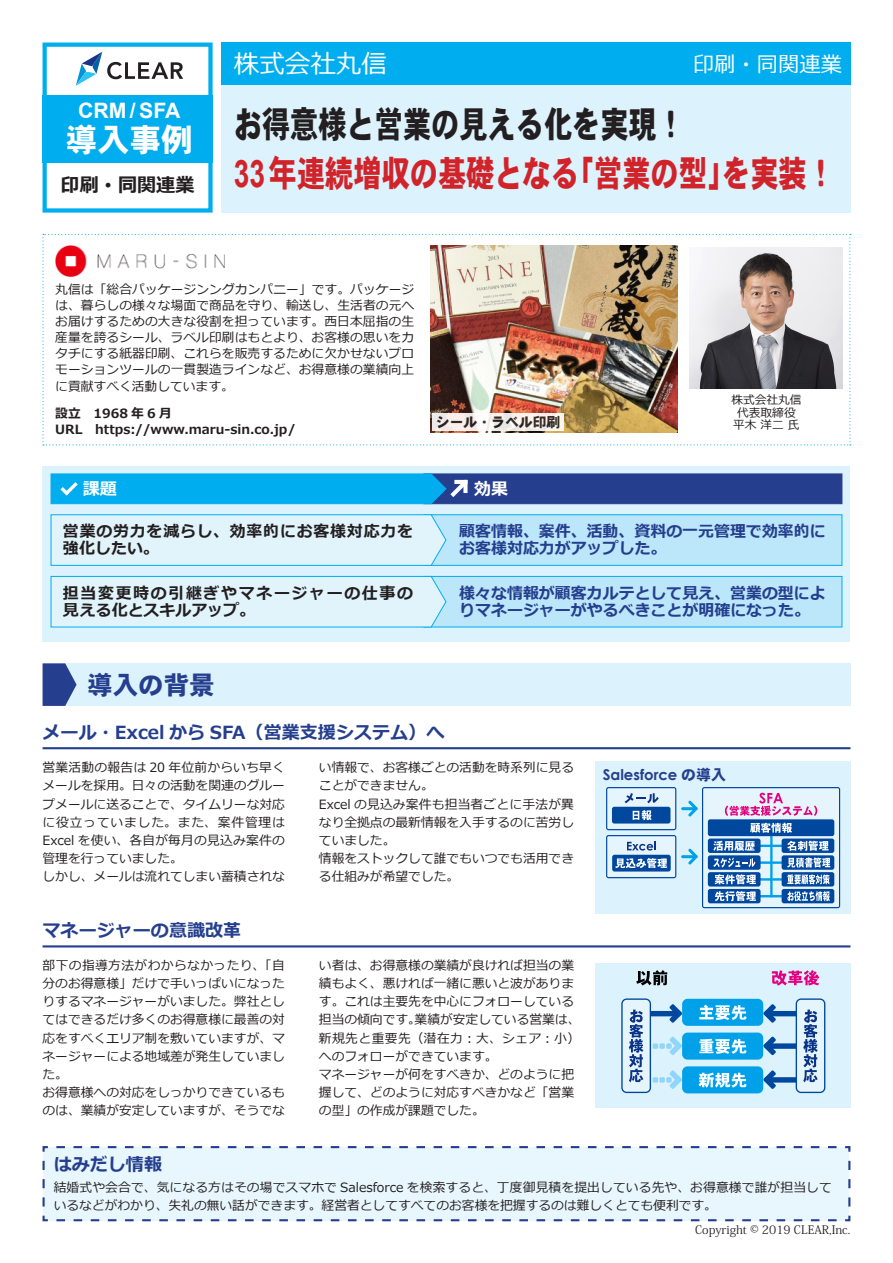
<style>
.page{position:relative;width:893px;height:1263px;background:#fff}
.page>*{position:absolute;margin:0;border:0;box-sizing:border-box;transform-origin:0 0}
.t1{font:36.15px "HG Heisei Kakugothictai W9";color:#d1232a;scale:.78 1}
.t2{font:36.15px "HG Heisei Kakugothictai W9";color:#231f20;scale:.78 1}
.t3{font:31.95px "HG Heisei Kakugothictai W9";color:#fff}
.t4{font:25.5px "Meiryo";color:#fff}
.t5{font:25.5px "HG Heisei Kakugothictai W9";color:#253f8e}
.t6{font:21.3px "Meiryo";color:#fff}
.t7{font:700 21.3px "Arial";color:#fff}
.t8{font:700 19.2px "Meiryo";color:#231f20}
.t9{font:700 18px "Meiryo";color:#253f8e}
.t10{font:700 16.95px "Meiryo";color:#fff}
.t11{font:700 15.9px/17px "Meiryo";color:#253f8e}
.t12{font:700 15.9px/17px "Meiryo";letter-spacing:.105em;color:#231f20}
.t13{font:700 15.9px/17px "Meiryo";letter-spacing:.05em;color:#231f20}
.t14{font:700 14.85px "Century Gothic";color:#253f8e}
.t15{font:13.8px "HG Heisei Kakugothictai W9";color:#231f20}
.t16{font:12.75px/18px "Meiryo";color:#231f20}
.t17{font:700 12.75px/16.5px "Meiryo";color:#231f20}
.t18{font:11.7px "Koz Min Pr 6 N";color:#231f20}
.t19{font:11.7px/25.5px "Meiryo";color:#231f20}
.s1{font-family:"Arial";font-weight:700;font-size:37.95px}
.s2{font-family:"HG Heisei Kakugothictai W9";font-weight:400}
</style>
<div class="page">
<div style="left:42px;top:1146px;width:809px;height:76px;background:#e8f6fd"></div>
<div style="left:596px;top:963px;width:255px;height:145px;background:#dcf2fc"></div>
<div style="left:766px;top:1077px;width:32px;height:5px;background:#00479e"></div>
<svg style="left:763px;top:1070px;width:13px;height:19px"></svg>
<div style="left:766px;top:1043px;width:32px;height:6px;background:#00479e"></div>
<svg style="left:763px;top:1036px;width:13px;height:19px"></svg>
<div style="left:766px;top:1011px;width:32px;height:5px;background:#00479e"></div>
<svg style="left:763px;top:1004px;width:13px;height:19px"></svg>
<svg style="left:796px;top:998px;width:29px;height:95px"></svg>
<svg style="left:772px;top:970px;width:47px;height:16px"></svg>
<div style="left:682px;top:1066px;width:81px;height:27px;background:#00a1e8;border-radius:5px"></div>
<svg style="left:698px;top:1072px;width:49px;height:16px"></svg>
<div style="left:682px;top:1032px;width:81px;height:27px;background:#00a1e8;border-radius:5px"></div>
<svg style="left:699px;top:1039px;width:48px;height:15px"></svg>
<div style="left:682px;top:999px;width:81px;height:27px;background:#00a1e8;border-radius:5px"></div>
<svg style="left:699px;top:1005px;width:48px;height:15px"></svg>
<svg style="left:621px;top:998px;width:61px;height:95px"></svg>
<svg style="left:636px;top:970px;width:31px;height:15px"></svg>
<hr style="left:43px;top:945px;width:807px;height:2px;background:#253f8e">
<div style="left:596px;top:761px;width:255px;height:153px;background:#dcf2fc"></div>
<hr style="left:681px;top:855px;width:16px;height:3px;background:#00a1e8">
<hr style="left:681px;top:807px;width:16px;height:3px;background:#00a1e8">
<svg style="left:688px;top:787px;width:152px;height:121px"></svg>
<svg style="left:606px;top:787px;width:70px;height:91px"></svg>
<hr style="left:43px;top:747px;width:807px;height:2px;background:#253f8e">
<div style="left:43px;top:663px;width:807px;height:43px;background:#dcf2fc"></div>
<svg style="left:43px;top:663px;width:34px;height:43px"></svg>
<div style="left:43px;top:467px;width:807px;height:175px;background:#dcf2fc"></div>
<div style="left:424px;top:576px;width:418px;height:51px;background:#bce6fa;border:1px solid #00aeef"></div>
<svg style="left:51px;top:576px;width:395px;height:51px"></svg>
<div style="left:424px;top:514px;width:418px;height:52px;background:#bce6fa;border:1px solid #00aeef"></div>
<svg style="left:51px;top:514px;width:395px;height:52px"></svg>
<div style="left:424px;top:474px;width:418px;height:30px;background:#253f8e"></div>
<div style="left:463px;top:480px;width:5px;height:13px;background:#fff"></div>
<svg style="left:454px;top:480px;width:14px;height:4px"></svg>
<svg style="left:450px;top:481px;width:16px;height:16px"></svg>
<svg style="left:51px;top:473px;width:395px;height:31px;background:#03aced"></svg>
<svg style="left:61px;top:487px;width:8px;height:8px"></svg>
<svg style="left:65px;top:482px;width:13px;height:13px"></svg>
<svg style="left:43px;top:234px;width:808px;height:211px"></svg>
<img style="left:690px;top:247px;width:153px;height:141px">
<img style="left:430px;top:246px;width:248px;height:187px">
<svg style="left:432px;top:413px;width:132px;height:17px;fill:#f9f0ec"></svg>
<img style="left:55px;top:246px;width:170px;height:31px">
<div style="left:221px;top:85px;width:629px;height:128px;background:#dcf2fc"></div>
<div style="left:221px;top:43px;width:629px;height:42px;background:#00aeef"></div>
<div style="left:43px;top:43px;width:170px;height:170px;border:4px solid #00aeef"></div>
<div style="left:43px;top:95px;width:170px;height:67px;background:#00aeef"></div>
<svg style="left:76px;top:52px;width:107px;height:34px"></svg>
<h3 class="t7" style="left:78px;top:97px;width:104px">CRM / SFA</h3>
<h2 class="t3" style="left:66px;top:123px;width:129px">導入事例</h2>
<h3 class="t8" style="left:61px;top:172px;width:135px">印刷･同関連業</h3>
<h3 class="t4" style="left:234px;top:46px;width:155px">株式会社丸信</h3>
<h3 class="t6" style="left:693px;top:49px;width:150px">印刷・同関連業</h3>
<h1 class="t2" style="left:234px;top:106px;width:580px">お得意様と営業の見える化を実現!</h1>
<h1 class="t1" style="left:566px;top:155px;width:346px">「営業の型を実装!</h1>
<h1 class="t1" style="left:234px;top:155px;width:444px"><span class="s1">33</span>年連続増収の基礎となる</h1>
<h1 class="t1" style="left:707px;top:155px;width:38px">」</h1>
<p class="t16" style="left:55px;top:282px;width:360px;line-height:16px;text-align:justify">丸信は「総合パッケージンングカンパニー」です。パッケージは、暮らしの様々な場面で商品を守り、輸送し、生活者の元へお届けするための大きな役割を担っています。西日本屈指の生産量を誇るシール、ラベル印刷はもとより、お客様の思いをカタチにする紙器印刷、これらを販売するために欠かせないプロモーションツールの一貫製造ラインなど、お得意様の業績向上に貢献すべく活動しています。</p>
<p class="t17" style="left:55px;top:405px;width:242px">設立　1968 年 6 月<br>URL　https://www.maru-sin.co.jp/</p>
<h3 class="t10" style="left:83px;top:477px;width:36px">課題</h3>
<p class="t13" style="left:63px;top:524px;width:352px">営業の労力を減らし、効率的にお客様対応力を強化したい。</p>
<p class="t12" style="left:63px;top:585px;width:352px">担当変更時の引継ぎやマネージャーの仕事の見える化とスキルアップ。</p>
<h3 class="t5" style="left:87px;top:672px;width:129px">導入の背景</h3>
<p class="t15" style="left:436px;top:415px;width:126px">シール・ラベル印刷</p>
<h3 class="t10" style="left:474px;top:477px;width:36px">効果</h3>
<p class="t19" style="left:731px;top:388px;width:72px">株式会社丸信平木洋二氏</p>
<p class="t19" style="left:737px;top:400px;width:60px">代表取締役</p>
<p class="t11" style="left:459px;top:524px;width:368px">顧客情報、案件、活動、資料の一元管理で効率的にお客様対応力がアップした。</p>
<p class="t11" style="left:459px;top:585px;width:368px">様々な情報が顧客カルテとして見え、営業の型によりマネージャーがやるべきことが明確になった。</p>
<h3 class="t9" style="left:43px;top:720px;width:403px">メール・Excel から SFA（営業支援システム）へ</h3>
<p class="t16" style="left:43px;top:759px;width:244px">営業活動の報告は 20 年位前からいち早くメールを採用。日々の活動を関連のグループメールに送ることで、タイムリーな対応に役立っていました。また、案件管理は<br>Excel を使い、各自が毎月の見込み案件の管理を行っていました。<br>しかし、メールは流れてしまい蓄積されな</p>
<h3 class="t9" style="left:43px;top:918px;width:200px">マネージャーの意識改革</h3>
<p class="t16" style="left:319px;top:759px;width:257px">い情報で、お客様ごとの活動を時系列に見る</p>
<p class="t16" style="left:319px;top:777px;width:257px">ことができません。<br>Excel の見込み案件も担当者ごとに手法が異なり全拠点の最新情報を入手するのに苦労していました。<br>情報をストックして誰でもいつでも活用できる仕組みが希望でした。</p>
<p class="t16" style="left:43px;top:957px;width:244px">部下の指導方法がわからなかったり、「自分のお得意様」だけで手いっぱいになったりするマネージャーがいました。弊社としてはできるだけ多くのお得意様に最善の対応をすべくエリア制を敷いていますが、マネージャーによる地域差が発生していました。<br>お得意様への対応をしっかりできているものは、業績が安定していますが、そうでな</p>
<p class="t16" style="left:319px;top:957px;width:257px">い者は、お得意様の業績が良ければ担当の業</p>
<p class="t16" style="left:319px;top:975px;width:257px">績もよく、悪ければ一緒に悪いと波がありま</p>
<p class="t16" style="left:319px;top:993px;width:257px">す。これは主要先を中心にフォローしている</p>
<p class="t16" style="left:415px;top:1011px;width:167px">業績が安定している営業は、</p>
<p class="t16" style="left:319px;top:1011px;width:263px">担当の傾向です。<br>新規先と重要先（潜在力：大、シェア：小(へのフォローができています。<br>マネージャーが何をすべきか、どのように把握して、どのように対応すべきかなど「営業の型」の作成が課題でした。</p>
<h3 class="t9" style="left:54px;top:1152px;width:110px">はみだし情報</h3>
<p class="t14" style="left:603px;top:764px;width:125px">Salesforce <span class="s2">の導入</span></p>
<p class="t16" style="left:54px;top:1179px;width:780px">結婚式や会合で、気になる方はその場でスマホで Salesforce を検索すると、丁度御見積を提出している先や、お得意様で誰が担当しているなどがわかり、失礼の無い話ができます。経営者としてすべてのお客様を把握するのは難しくとても便利です。</p>
<p class="t18" style="left:695px;top:1223px;width:157px">Copyright © 2019 CLEAR,Inc.</p>
</div>
